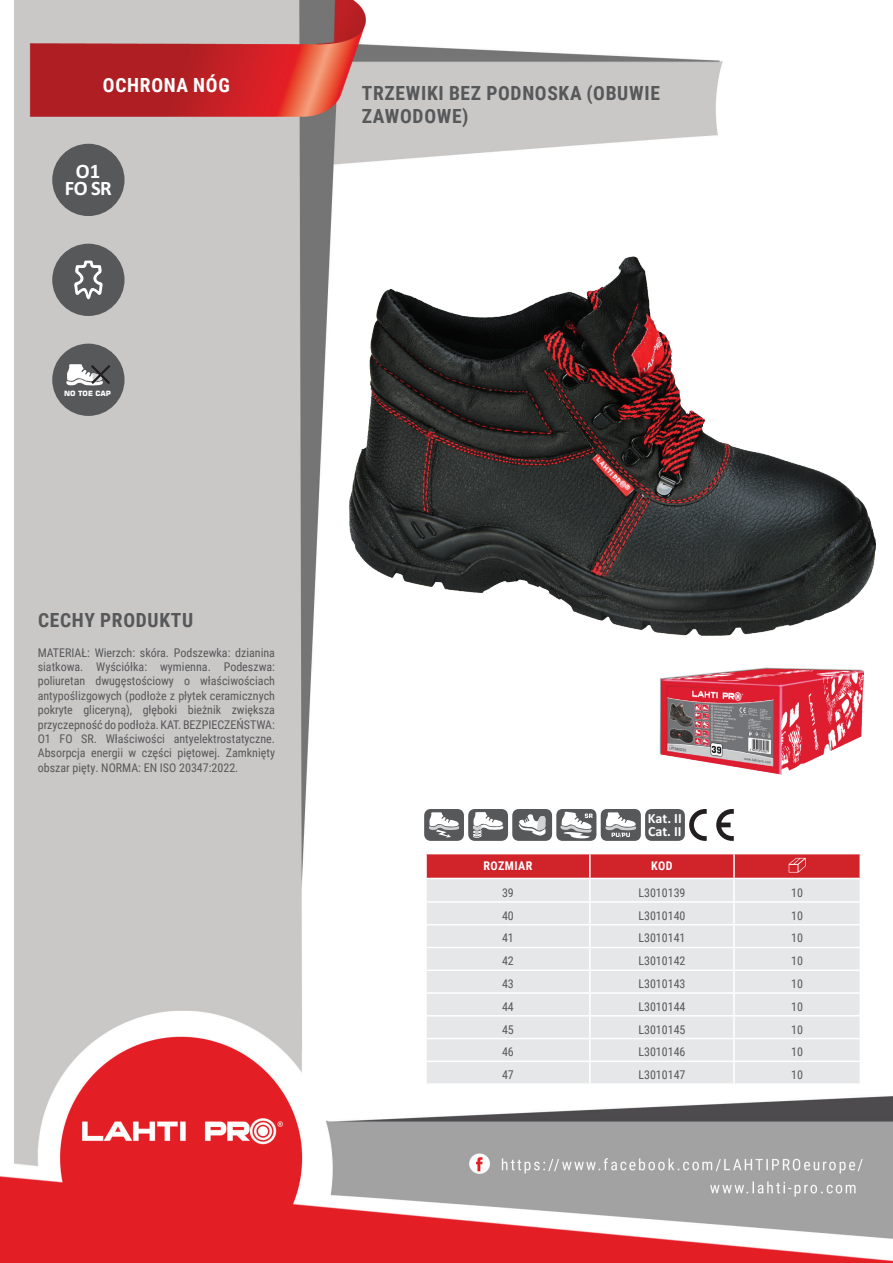
<style>
.page{position:relative;width:893px;height:1263px;background:#fff}
.page>*{position:absolute;margin:0;border:0;box-sizing:border-box;transform-origin:0 0}
.t1{font:700 20.55px/17.2px "Calibri Profix";color:#fff;text-align:center}
.t2{font:700 19.5px/23.4px "Roboto Condensed";letter-spacing:.035em;color:#57585a}
.t3{font:700 19.5px "Roboto Condensed";letter-spacing:.035em;color:#fff}
.t4{font:700 14.1px/12.9px "Calibri Profix";color:#fff}
.t5{font:12px/14.4px "Roboto Condensed";color:#57585a;text-align:justify}
.t6{font:700 12px "Roboto Condensed";letter-spacing:.035em;color:#fff}
.t7{font:700 7.2px "Square 721 BT";color:#fff}
</style>
<div class="page">
<img style="left:0;top:0;width:893px;height:1263px">
<div style="left:52px;top:144px;width:73px;height:72px;background:#57585a;border-radius:50%"></div>
<div style="left:52px;top:244px;width:73px;height:72px;background:#57585a;border-radius:50%"></div>
<div style="left:52px;top:344px;width:73px;height:72px;background:#57585a;border-radius:50%"></div>
<img style="left:349px;top:256px;width:527px;height:380px">
<img style="left:659px;top:668px;width:204px;height:107px">
<hr style="left:425px;top:854px;width:2px;height:24px;background:#fff">
<hr style="left:425px;top:879px;width:2px;height:22px;background:#fff">
<hr style="left:425px;top:903px;width:2px;height:21px;background:#fff">
<hr style="left:425px;top:925px;width:2px;height:22px;background:#fff">
<hr style="left:425px;top:948px;width:2px;height:21px;background:#fff">
<hr style="left:425px;top:971px;width:2px;height:21px;background:#fff">
<hr style="left:425px;top:994px;width:2px;height:21px;background:#fff">
<hr style="left:425px;top:1016px;width:2px;height:22px;background:#fff">
<hr style="left:425px;top:1039px;width:2px;height:21px;background:#fff">
<hr style="left:425px;top:1062px;width:2px;height:21px;background:#fff">
<hr style="left:425px;top:853px;width:165px;height:1px;background:#fff">
<hr style="left:425px;top:878px;width:165px;height:1px;background:#fff">
<hr style="left:425px;top:901px;width:165px;height:2px;background:#fff">
<hr style="left:425px;top:924px;width:165px;height:1px;background:#fff">
<hr style="left:425px;top:947px;width:165px;height:1px;background:#fff">
<hr style="left:425px;top:969px;width:165px;height:2px;background:#fff">
<hr style="left:425px;top:992px;width:165px;height:2px;background:#fff">
<hr style="left:425px;top:1015px;width:165px;height:1px;background:#fff">
<hr style="left:425px;top:1038px;width:165px;height:1px;background:#fff">
<hr style="left:425px;top:1060px;width:165px;height:2px;background:#fff">
<hr style="left:425px;top:1083px;width:165px;height:2px;background:#fff">
<hr style="left:590px;top:1083px;width:144px;height:2px;background:#fff">
<hr style="left:734px;top:1083px;width:127px;height:2px;background:#fff">
<svg style="left:426px;top:853px;width:435px;height:230px;background:#e5d5d7"></svg>
<div style="left:424px;top:809px;width:40px;height:32px;background:#57585a;border-radius:7px"></div>
<svg style="left:429px;top:812px;width:31px;height:25px"></svg>
<div style="left:468px;top:809px;width:40px;height:32px;background:#57585a;border-radius:7px"></div>
<svg style="left:473px;top:812px;width:31px;height:26px"></svg>
<div style="left:512px;top:809px;width:40px;height:32px;background:#57585a;border-radius:7px"></div>
<svg style="left:519px;top:814px;width:27px;height:22px"></svg>
<div style="left:556px;top:809px;width:40px;height:32px;background:#57585a;border-radius:6px"></div>
<svg style="left:560px;top:811px;width:32px;height:27px"></svg>
<div style="left:601px;top:809px;width:40px;height:32px;background:#57585a;border-radius:6px"></div>
<svg style="left:605px;top:812px;width:32px;height:25px"></svg>
<div style="left:645px;top:809px;width:40px;height:32px;background:#57585a;border-radius:7px"></div>
<svg style="left:716px;top:809px;width:18px;height:32px"></svg>
<svg style="left:689px;top:809px;width:18px;height:32px"></svg>
<svg style="left:74px;top:260px;width:29px;height:40px"></svg>
<svg style="left:66px;top:364px;width:45px;height:22px"></svg>
<h2 class="t3" style="left:103px;top:71px;width:128px">OCHRONA NÓG</h2>
<h1 class="t1" style="left:65px;top:162px;width:48px">O1<br>FO SR</h1>
<p class="t7" style="left:64px;top:388px;width:48px">NO TOE CAP</p>
<h2 class="t2" style="left:38px;top:608px;width:157px">CECHY PRODUKTU</h2>
<p class="t5" style="left:38px;top:645px;width:239px">MATERIAŁ: Wierzch: skóra. Podszewka: dzianina siatkowa. Wyściółka: wymienna. Podeszwa: poliuretan dwugęstościowy o właściwościach antypoślizgowych (podłoże z płytek ceramicznych pokryte gliceryną), głęboki bieżnik zwiększa przyczepność do podłoża. KAT. BEZPIECZEŃSTWA:<br>O1 FO SR. Właściwości antyelektrostatyczne.<br>Absorpcja energii w części piętowej. Zamknięty obszar pięty. NORMA: EN ISO 20347:2022.</p>
<h2 class="t2" style="left:362px;top:80px;width:300px">TRZEWIKI BEZ PODNOSKA (OBUWIE<br>ZAWODOWE)</h2>
<p class="t4" style="left:648px;top:811px;width:35px">Kat. II<br>Cat. II</p>
<p class="t6" style="left:484px;top:858px;width:50px">ROZMIAR</p>
<p class="t6" style="left:651px;top:858px;width:23px">KOD</p>
<p class="t5" style="left:502px;top:885px;width:13px">39</p>
<p class="t5" style="left:638px;top:885px;width:49px">L3010139</p>
<p class="t5" style="left:791px;top:885px;width:13px">10</p>
<p class="t5" style="left:502px;top:908px;width:13px">40</p>
<p class="t5" style="left:638px;top:908px;width:49px">L3010140</p>
<p class="t5" style="left:791px;top:908px;width:13px">10</p>
<p class="t5" style="left:502px;top:930px;width:13px">41</p>
<p class="t5" style="left:638px;top:930px;width:49px">L3010141</p>
<p class="t5" style="left:791px;top:930px;width:13px">10</p>
<p class="t5" style="left:502px;top:953px;width:13px">42</p>
<p class="t5" style="left:638px;top:953px;width:49px">L3010142</p>
<p class="t5" style="left:791px;top:953px;width:13px">10</p>
<p class="t5" style="left:502px;top:976px;width:13px">43</p>
<p class="t5" style="left:638px;top:976px;width:49px">L3010143</p>
<p class="t5" style="left:791px;top:976px;width:13px">10</p>
<p class="t5" style="left:502px;top:999px;width:13px">44</p>
<p class="t5" style="left:638px;top:999px;width:49px">L3010144</p>
<p class="t5" style="left:791px;top:999px;width:13px">10</p>
<p class="t5" style="left:502px;top:1021px;width:13px">45</p>
<p class="t5" style="left:638px;top:1021px;width:49px">L3010145</p>
<p class="t5" style="left:791px;top:1021px;width:13px">10</p>
<p class="t5" style="left:502px;top:1044px;width:13px">46</p>
<p class="t5" style="left:638px;top:1044px;width:49px">L3010146</p>
<p class="t5" style="left:791px;top:1044px;width:13px">10</p>
<p class="t5" style="left:502px;top:1067px;width:13px">47</p>
<p class="t5" style="left:638px;top:1067px;width:49px">L3010147</p>
<p class="t5" style="left:791px;top:1067px;width:13px">10</p>
</div>
